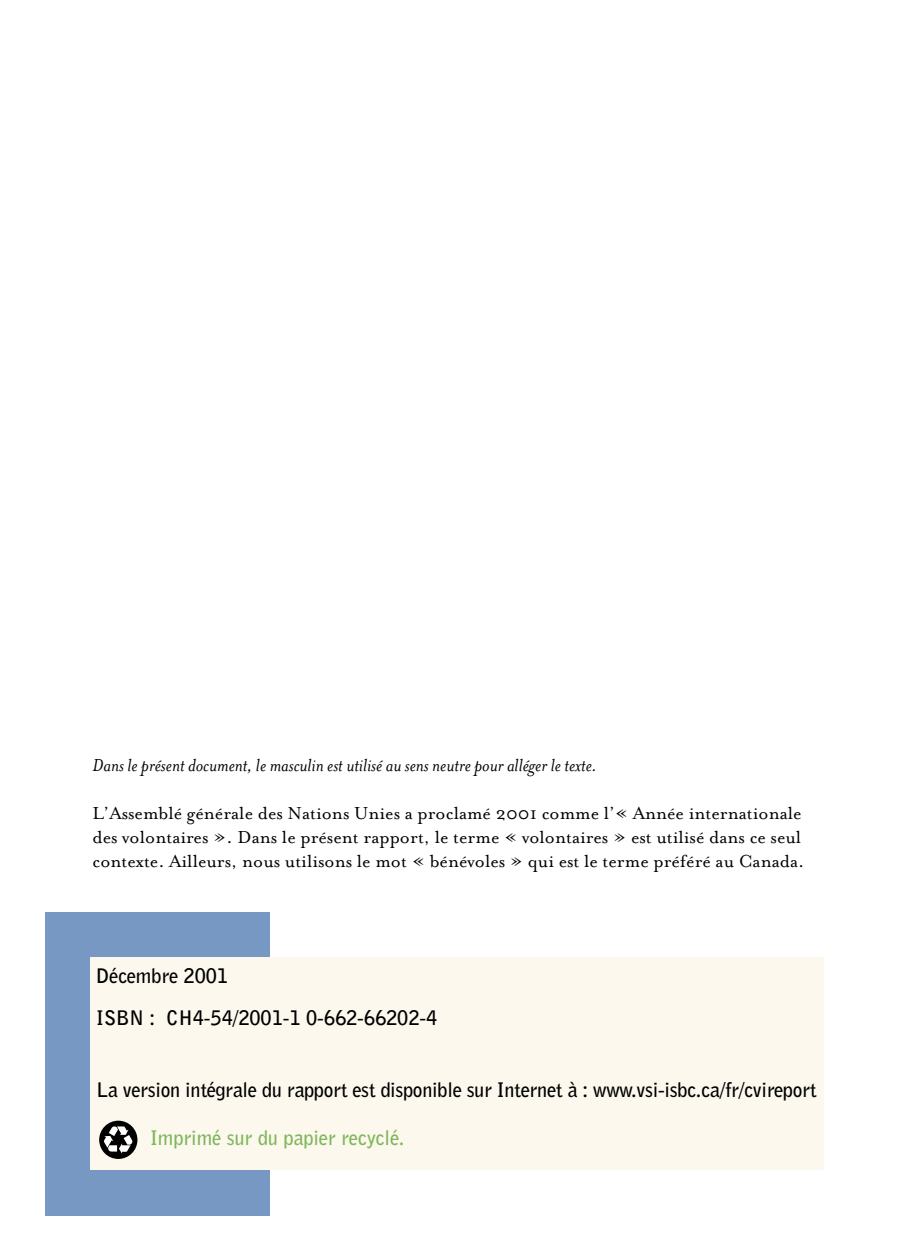
<style>
.page{position:relative;width:900px;height:1260px;background:#fff}
.page>*{position:absolute;margin:0;border:0;box-sizing:border-box;transform-origin:0 0}
.t1{font:20px/24px "Mrs Eaves Roman";color:#000}
.t2{font:700 20px/42.5px "Bell Gothic BT";letter-spacing:-.01em;color:#000}
.t3{font:italic 20px "Mrs Eaves";color:#000}
.t4{font:700 20px "Bell Gothic BT";color:#80b75b}
</style>
<div class="page">
<div style="left:45px;top:912px;width:224px;height:304px;background:#7798c3"></div>
<div style="left:91px;top:957px;width:733px;height:213px;background:#fcf8ed"></div>
<div style="left:99px;top:1121px;width:38px;height:38px;background:#000;border-radius:50%"></div>
<svg style="left:104px;top:1126px;width:29px;height:28px"></svg>
<p class="t3" style="left:92px;top:752px;width:506px">Dans le présent document, le masculin est utilisé au sens neutre pour alléger le texte.</p>
<p class="t1" style="left:92px;top:800px;width:713px">L’Assemblé générale des Nations Unies a proclamé 2001 comme l’« Année internationale des volontaires ». Dans le présent rapport, le terme « volontaires » est utilisé dans ce seul contexte. Ailleurs, nous utilisons le mot « bénévoles » qui est le terme préféré au Canada.</p>
<p class="t2" style="left:96px;top:956px;width:342px">Décembre 2001<br>ISBN : CH4-54/2001-1 0-662-66202-4</p>
<p class="t2" style="left:96px;top:1071px;width:722px">La version intégrale du rapport est disponible sur Internet à : www.vsi-isbc.ca/fr/cvireport</p>
<p class="t4" style="left:150px;top:1131px;width:256px">Imprimé sur du papier recyclé.</p>
</div>
